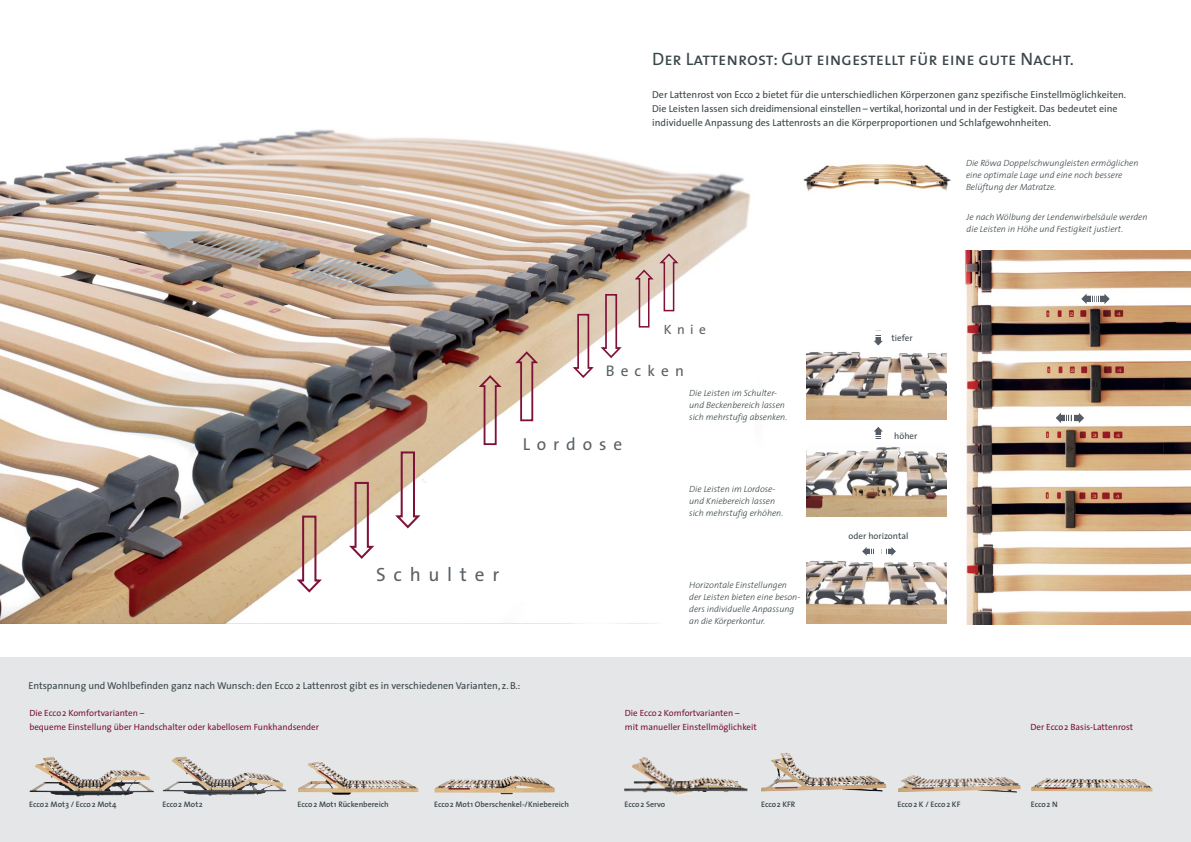
<style>
.page{position:relative;width:1191px;height:842px;background:#fff}
.page>*{position:absolute;margin:0;border:0;box-sizing:border-box;transform-origin:0 0}
.t1{font:19.3px "The Sans";letter-spacing:.4em;color:#596166}
.t2{font:18px "The Sans Caps";color:#394649}
.t3{font:17.3px "The Sans";letter-spacing:.4em;color:#596166}
.t4{font:15.4px "The Sans";letter-spacing:.4em;color:#596166}
.t5{font:13.5px "The Sans";color:#596166}
.t6{font:10px/14px "The Sans";color:#394649}
.t7{font:9.1px "The Sans";color:#394649}
.t8{font:italic 300 9px/12px "The Sans";color:#394649}
.t9{font:9px/14px "The Sans";color:#7b123a}
.t10{font:600 8px "The Sans";color:#394649}
</style>
<div class="page">
<img style="left:0;top:129px;width:751px;height:494px">
<div style="left:0;top:658px;width:1191px;height:184px;background:#e4e6e8"></div>
<img style="left:964px;top:250px;width:227px;height:374px">
<img style="left:30px;top:757px;width:124px;height:40px">
<img style="left:163px;top:756px;width:105px;height:34px">
<img style="left:298px;top:761px;width:82px;height:31px">
<img style="left:434px;top:778px;width:73px;height:14px">
<img style="left:624px;top:757px;width:30px;height:34px">
<img style="left:761px;top:753px;width:125px;height:39px">
<img style="left:898px;top:775px;width:122px;height:18px">
<img style="left:1031px;top:778px;width:121px;height:13px">
<svg style="left:1081px;top:294px;width:28px;height:10px"></svg>
<img style="left:807px;top:560px;width:139px;height:64px">
<img style="left:807px;top:345px;width:139px;height:75px">
<img style="left:807px;top:447px;width:139px;height:69px">
<svg style="left:874px;top:427px;width:9px;height:12px"></svg>
<svg style="left:874px;top:335px;width:9px;height:10px"></svg>
<svg style="left:862px;top:547px;width:34px;height:9px"></svg>
<svg style="left:1055px;top:413px;width:29px;height:10px"></svg>
<img style="left:126px;top:216px;width:136px;height:73px">
<img style="left:250px;top:233px;width:245px;height:130px">
<img style="left:256px;top:287px;width:51px;height:9px">
<img style="left:143px;top:231px;width:292px;height:56px">
<svg style="left:296px;top:515px;width:26px;height:78px"></svg>
<svg style="left:348px;top:481px;width:26px;height:78px"></svg>
<svg style="left:395px;top:450px;width:25px;height:78px"></svg>
<svg style="left:479px;top:375px;width:23px;height:71px"></svg>
<svg style="left:516px;top:351px;width:22px;height:71px"></svg>
<svg style="left:635px;top:270px;width:19px;height:58px"></svg>
<svg style="left:572px;top:313px;width:21px;height:65px"></svg>
<svg style="left:600px;top:293px;width:21px;height:65px"></svg>
<svg style="left:660px;top:253px;width:19px;height:59px"></svg>
<img style="left:803px;top:164px;width:148px;height:27px">
<h2 class="t2" style="left:652px;top:48px;width:423px">Der Lattenrost: Gut eingestellt für eine gute Nacht.</h2>
<p class="t6" style="left:652px;top:89px;width:475px">Der Lattenrost von Ecco 2 bietet für die unterschiedlichen Körperzonen ganz spezifische Einstellmöglichkeiten.<br>Die Leisten lassen sich dreidimensional einstellen – vertikal, horizontal und in der Festigkeit. Das bedeutet eine individuelle Anpassung des Lattenrosts an die Körperproportionen und Schlafgewohnheiten.</p>
<p class="t8" style="left:966px;top:157px;width:174px">Die Röwa Doppelschwungleisten ermöglichen eine optimale Lage und eine noch bessere<br>Belüftung der Matratze.</p>
<h3 class="t5" style="left:664px;top:324px;width:44px">Knie</h3>
<h3 class="t4" style="left:605px;top:364px;width:80px">Becken</h3>
<h3 class="t3" style="left:522px;top:437px;width:101px">Lordose</h3>
<h1 class="t1" style="left:376px;top:567px;width:124px">Schulter</h1>
<p class="t8" style="left:689px;top:388px;width:99px">Die Leisten im Schulter&shy;und Beckenbereich lassen sich mehrstufig absenken.</p>
<p class="t8" style="left:689px;top:484px;width:95px">Die Leisten im Lordose&shy;und Kniebereich lassen sich mehrstufig erhöhen.</p>
<p class="t8" style="left:689px;top:580px;width:113px">Horizontale Einstellungen der Leisten bieten eine beson&shy;ders individuelle Anpassung an die Körperkontur.</p>
<p class="t6" style="left:28px;top:680px;width:493px">Entspannung und Wohlbefinden ganz nach Wunsch: den Ecco 2 Lattenrost gibt es in verschiedenen Varianten, z. B.:</p>
<p class="t9" style="left:29px;top:706px;width:291px">Die Ecco2 Komfortvarianten –<br>bequeme Einstellung über Handschalter oder kabellosem Funkhandsender</p>
<p class="t9" style="left:625px;top:706px;width:133px">Die Ecco2 Komfortvarianten –<br>mit manueller Einstellmöglichkeit</p>
<p class="t7" style="left:891px;top:335px;width:23px">tiefer</p>
<p class="t7" style="left:894px;top:432px;width:25px">höher</p>
<p class="t7" style="left:848px;top:532px;width:61px">oder horizontal</p>
<p class="t8" style="left:966px;top:212px;width:182px">Je nach Wölbung der Lendenwirbelsäule werden die Leisten in Höhe und Festigkeit justiert.</p>
<p class="t9" style="left:1030px;top:720px;width:104px">Der Ecco2 Basis-Lattenrost</p>
<p class="t10" style="left:29px;top:802px;width:89px">Ecco2 Mot3 / Ecco2 Mot4</p>
<p class="t10" style="left:162px;top:802px;width:42px">Ecco2 Mot2</p>
<p class="t10" style="left:298px;top:802px;width:93px">Ecco2 Mot1 Rückenbereich</p>
<p class="t10" style="left:434px;top:802px;width:136px">Ecco2 Mot1 Oberschenkel-/Kniebereich</p>
<p class="t10" style="left:624px;top:802px;width:42px">Ecco2 Servo</p>
<p class="t10" style="left:761px;top:802px;width:36px">Ecco2 KFR</p>
<p class="t10" style="left:897px;top:802px;width:64px">Ecco2 K / Ecco2 KF</p>
<p class="t10" style="left:1030px;top:802px;width:29px">Ecco2 N</p>
</div>
